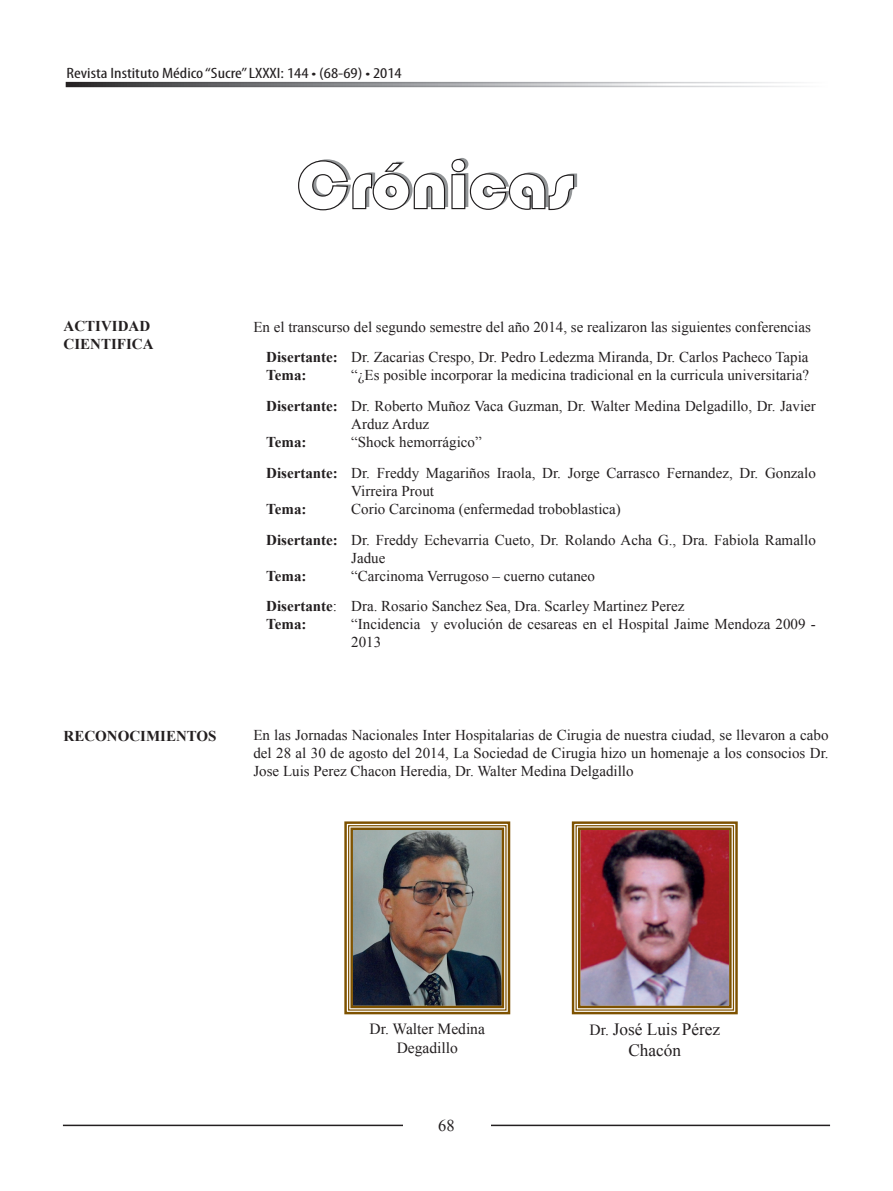
<style>
.page{position:relative;width:893px;height:1191px;background:#fff}
.page>*{position:absolute;margin:0;border:0;box-sizing:border-box;transform-origin:0 0}
.t1{font:69.75px "Bauhaus 93";color:#939698}
.t2{font:17.25px/20.7px "Times New Roman";color:#231f20;text-align:center}
.t3{font:16.5px "Times New Roman";color:#231f20}
.t4{font:15.6px/18.6px "Times New Roman";color:#231f20;text-align:center}
.t5{font:15px/18px "Times New Roman";color:#231f20}
.t6{font:700 15px "Times New Roman";color:#231f20}
.t7{font:condensed 15px "Myriad Pro";color:#231f20;scale:1.24 1}
.s1{color:#fff}
.s2{font-weight:700}
.s3{font-size:15.6px}
</style>
<div class="page">
<hr style="left:63px;top:1124px;width:767px;height:2px;background:#231f20">
<div style="left:403px;top:1110px;width:87px;height:30px;background:#fff"></div>
<div style="left:66px;top:82px;width:765px;height:5px;border:2px solid #fff"></div>
<svg style="left:298px;top:158px;width:277px;height:53px"></svg>
<img style="left:344px;top:821px;width:167px;height:194px">
<div style="left:348px;top:825px;width:159px;height:185px;border:1px solid #7e5200"></div>
<div style="left:350px;top:827px;width:154px;height:181px;border:2px solid #7e5200"></div>
<img style="left:571px;top:821px;width:167px;height:194px">
<div style="left:575px;top:825px;width:159px;height:185px;border:1px solid #7e5200"></div>
<div style="left:578px;top:827px;width:154px;height:181px;border:2px solid #7e5200"></div>
<p class="t7" style="left:66px;top:65px;width:272px">Revista Instituto Médico “Sucre” LXXXI: 144 • (68-69) • 2014</p>
<p class="t1" style="left:297px;top:144px;width:282px"><span class="s1">Cr</span>ónicas</p>
<p class="t6" style="left:64px;top:316px;width:88px">ACTIVIDAD</p>
<p class="t6" style="left:64px;top:334px;width:91px">CIENTIFICA</p>
<p class="t6" style="left:64px;top:725px;width:155px">RECONOCIMIENTOS</p>
<p class="t5" style="left:253px;top:317px;width:559px">En el transcurso del segundo semestre del año 2014, se realizaron las siguientes conferencias</p>
<p class="t5" style="left:266px;top:348px;width:544px"><span class="s2">Disertante:</span> Dr. Zacarias Crespo, Dr. Pedro Ledezma Miranda, Dr. Carlos Pacheco Tapia</p>
<p class="t6" style="left:266px;top:365px;width:42px">Tema:</p>
<p class="t5" style="left:351px;top:366px;width:459px">“¿Es posible incorporar la medicina tradicional en la curricula universitaria?</p>
<p class="t5" style="left:351px;top:397px;width:466px;text-indent:-85px"><span class="s2">Disertante:</span> Dr. Roberto Muñoz Vaca Guzman, Dr. Walter Medina Delgadillo, Dr. Javier<br>Arduz Arduz</p>
<p class="t6" style="left:266px;top:432px;width:42px">Tema:</p>
<p class="t5" style="left:351px;top:433px;width:132px">“Shock hemorrágico”</p>
<p class="t5" style="left:351px;top:463px;width:466px;text-indent:-85px"><span class="s2">Disertante:</span> Dr. Freddy Magariños Iraola, Dr. Jorge Carrasco Fernandez, Dr. Gonzalo<br>Virreira Prout</p>
<p class="t6" style="left:266px;top:498px;width:42px">Tema:</p>
<p class="t5" style="left:351px;top:499px;width:271px">Corio Carcinoma (enfermedad troboblastica)</p>
<p class="t5" style="left:351px;top:530px;width:466px;text-indent:-85px"><span class="s2">Disertante:</span> Dr. Freddy Echevarria Cueto, Dr. Rolando Acha G., Dra. Fabiola Ramallo<br>Jadue</p>
<p class="t6" style="left:266px;top:565px;width:42px">Tema:</p>
<p class="t5" style="left:351px;top:566px;width:245px">“Carcinoma Verrugoso – cuerno cutaneo</p>
<p class="t5" style="left:266px;top:597px;width:420px"><span class="s2">Disertante</span>: Dra. Rosario Sanchez Sea, Dra. Scarley Martinez Perez</p>
<p class="t6" style="left:266px;top:614px;width:42px">Tema:</p>
<p class="t5" style="left:351px;top:615px;width:466px">“Incidencia y evolución de cesareas en el Hospital Jaime Mendoza 2009 -<br>2013</p>
<p class="t5" style="left:253px;top:725px;width:577px;text-align:justify">En las Jornadas Nacionales Inter Hospitalarias de Cirugia de nuestra ciudad, se llevaron a cabo del 28 al 30 de agosto del 2014, La Sociedad de Cirugia hizo un homenaje a los consocios Dr.<br>Jose Luis Perez Chacon Heredia, Dr. Walter Medina Delgadillo</p>
<p class="t4" style="left:370px;top:1019px;width:117px">Dr. Walter Medina<br>Degadillo</p>
<p class="t2" style="left:589px;top:1018px;width:132px"><span class="s3">Dr.</span> José Luis Pérez<br>Chacón</p>
<p class="t3" style="left:438px;top:1114px;width:18px">68</p>
</div>
